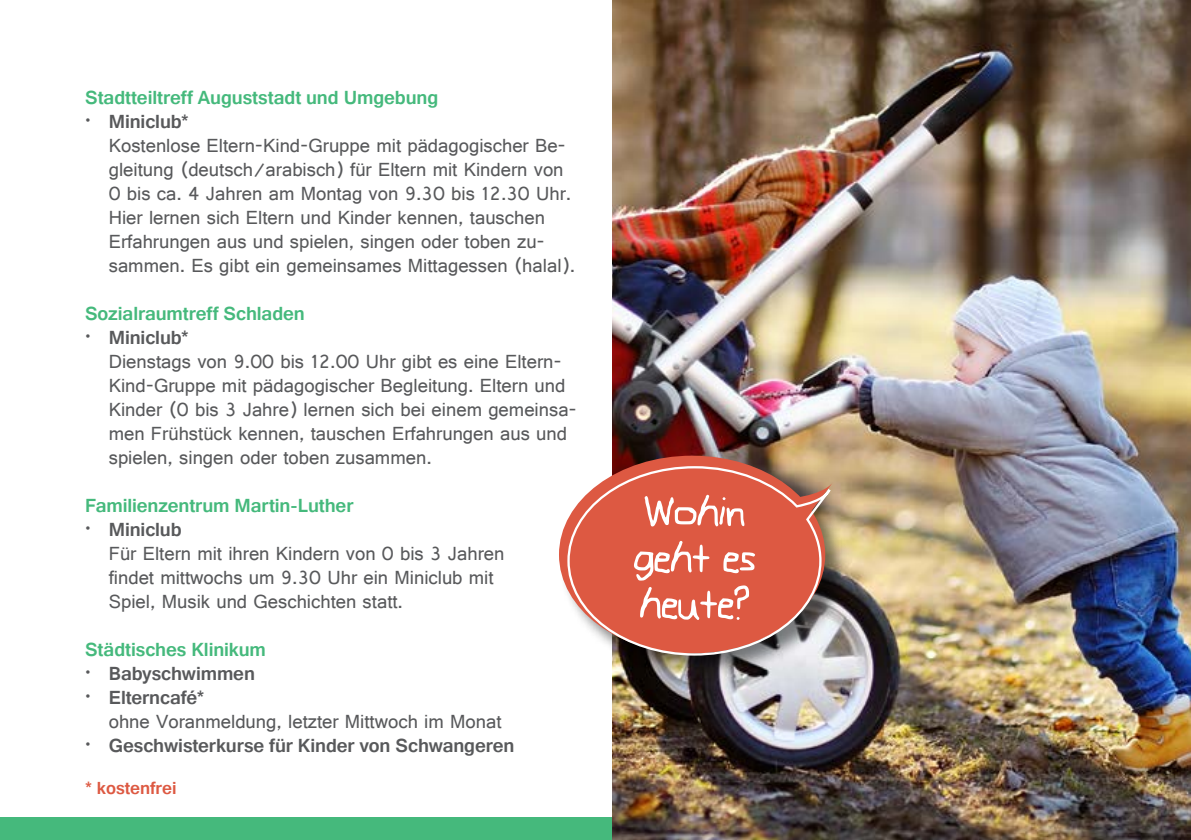
<style>
.page{position:relative;width:1191px;height:840px;background:#fff}
.page>*{position:absolute;margin:0;border:0;box-sizing:border-box;transform-origin:0 0}
.t1{font:52px/46px "Kindergarten";color:#fff}
.t2{font:20px/24px "Gautami";color:#58595b}
.t3{font:700 20px/24px "Gautami";letter-spacing:-.005em;color:#45b97c}
.t4{font:700 20px/24px "Gautami";letter-spacing:-.005em;color:#58595b}
.t5{font:700 18.4px "Gautami";color:#dd5942}
.s1{font-weight:400;color:#58595b}
.s2{color:#58595b}
.s3{color:#45b97c}
.s4{font-weight:400}
.s5{font-weight:700}
</style>
<div class="page">
<div style="left:0;top:816px;width:615px;height:23px;background:#45b97c"></div>
<img style="left:612px;top:0;width:579px;height:839px">
<div style="left:559px;top:455px;width:290px;height:222px;background:#000;opacity:.5"></div>
<svg style="left:833px;top:467px;width:11px;height:46px"></svg>
<svg style="left:566px;top:464px;width:267px;height:192px;background:#d56e5b"></svg>
<p class="t3" style="left:85px;top:85px;width:355px">Stadtteiltreff Auguststadt und Umgebung <span class="s1">·</span> <span class="s2">Miniclub*</span></p>
<p class="t2" style="left:109px;top:133px;width:468px">Kostenlose Eltern-Kind-Gruppe mit pädagogischer Be&shy;gleitung (deutsch/arabisch) für Eltern mit Kindern von 0 bis ca. 4 Jahren am Montag von 9.30 bis 12.30 Uhr.<br>Hier lernen sich Eltern und Kinder kennen, tauschen Erfahrungen aus und spielen, singen oder toben zu&shy;sammen. Es gibt ein gemeinsames Mittagessen (halal).</p>
<p class="t3" style="left:85px;top:301px;width:221px">Sozialraumtreff Schladen <span class="s1">·</span> <span class="s2">Miniclub*</span></p>
<p class="t2" style="left:109px;top:349px;width:469px">Dienstags von 9.00 bis 12.00 Uhr gibt es eine Eltern-- Kind-Gruppe mit pädagogischer Begleitung. Eltern und Kinder (0 bis 3 Jahre) lernen sich bei einem gemeinsa&shy;men Frühstück kennen, tauschen Erfahrungen aus und spielen, singen oder toben zusammen.</p>
<p class="t3" style="left:85px;top:493px;width:270px">Familienzentrum Martin-Luther <span class="s1">·</span> <span class="s2">Miniclub</span></p>
<p class="t2" style="left:109px;top:541px;width:397px">Für Eltern mit ihren Kindern von 0 bis 3 Jahren findet mittwochs um 9.30 Uhr ein Miniclub mit<br>Spiel, Musik und Geschichten statt.</p>
<p class="t4" style="left:85px;top:637px;width:182px"><span class="s3">Städtisches Klinikum </span><span class="s4">·</span> Babyschwimmen<br><span class="s4">·</span> Elterncafé*</p>
<p class="t2" style="left:85px;top:709px;width:431px;text-align:center">ohne Voranmeldung, letzter Mittwoch im Monat<br>· <span class="s5">Geschwisterkurse für Kinder von Schwangeren</span></p>
<p class="t5" style="left:85px;top:776px;width:93px">* kostenfrei</p>
<h1 class="t1" style="left:633px;top:491px;width:124px">Wohin geht es heute?</h1>
</div>
